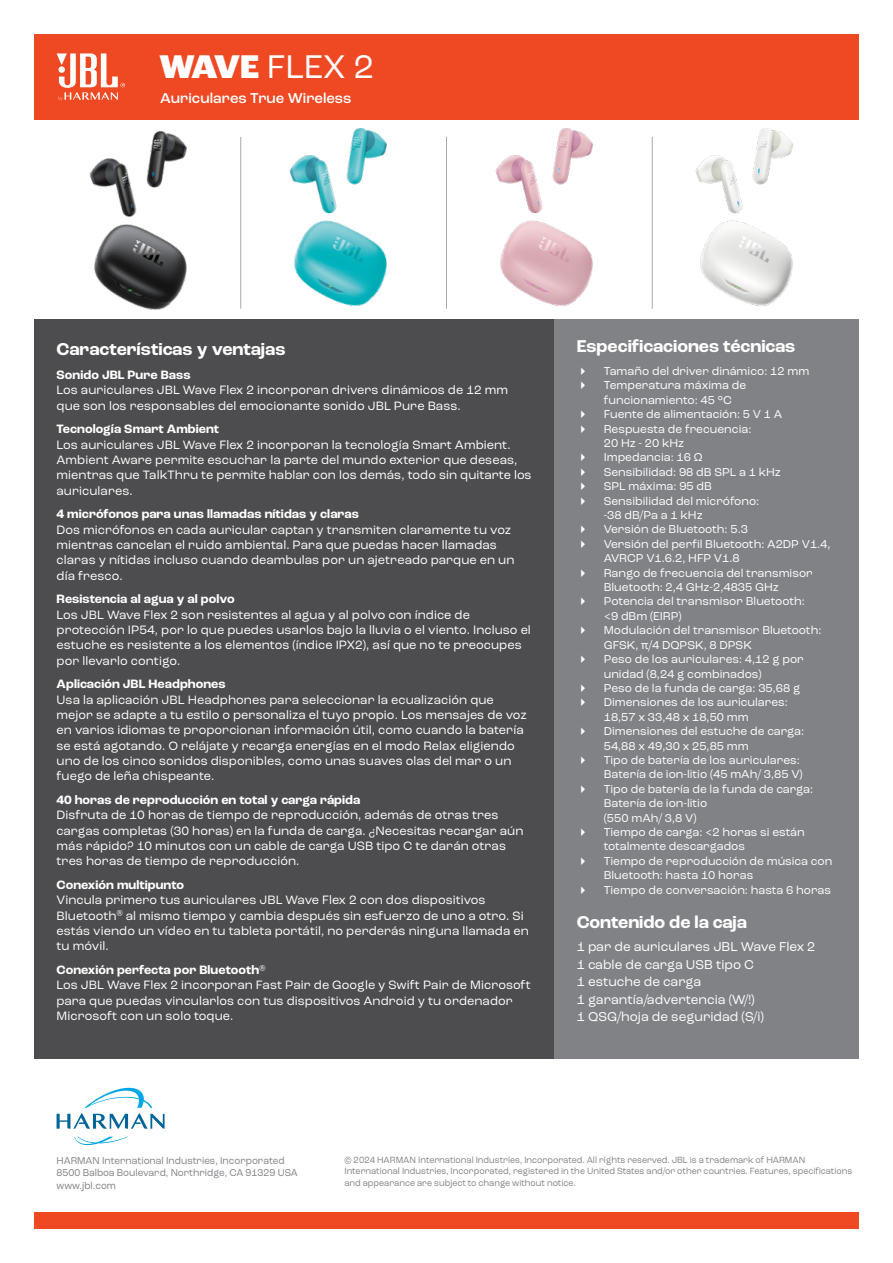
<style>
.page{position:relative;width:893px;height:1263px;background:#fff}
.page>*{position:absolute;margin:0;border:0;box-sizing:border-box;transform-origin:0 0}
.t1{font:34.5px "Roc Grotesk";color:#fff}
.t2{font:700 18px "Roc Grotesk";color:#fff}
.t3{font:500 15px "Roc Grotesk";color:#fff}
.t4{font:13.5px/17.4px "Roc Grotesk";color:#fff}
.t5{font:12.75px/15.3px "Roc Grotesk";letter-spacing:.005em;color:#fff}
.t6{font:700 12.75px "Roc Grotesk";letter-spacing:.005em;color:#fff}
.t7{font:12px/14.4px "Roc Grotesk";color:#fff}
.t8{font:10.5px/12.6px "Roc Grotesk";color:#808285;scale:.94 1}
.t9{font:9.45px/11.4px "Roc Grotesk";color:#808285;scale:.94 1}
.s1{font-weight:800}
.s2{font-weight:700}
</style>
<div class="page">
<img style="left:75px;top:119px;width:137px;height:191px">
<img style="left:275px;top:119px;width:137px;height:187px">
<img style="left:481px;top:119px;width:137px;height:187px">
<img style="left:681px;top:119px;width:137px;height:187px">
<div style="left:34px;top:1213px;width:825px;height:16px;background:#ef4923"></div>
<div style="left:34px;top:319px;width:520px;height:740px;background:#4d4d4f"></div>
<div style="left:554px;top:319px;width:305px;height:740px;background:#808285"></div>
<svg style="left:74px;top:1137px;width:54px;height:8px"></svg>
<svg style="left:57px;top:1087px;width:108px;height:42px"></svg>
<div style="left:34px;top:34px;width:825px;height:85px;background:#ef4923"></div>
<svg style="left:57px;top:53px;width:68px;height:48px"></svg>
<hr style="left:240px;top:137px;width:1px;height:172px;background:#a7a9ac">
<hr style="left:446px;top:137px;width:1px;height:172px;background:#a7a9ac">
<hr style="left:652px;top:137px;width:1px;height:172px;background:#a7a9ac">
<h1 class="t1" style="left:159px;top:46px;width:216px"><span class="s1">WAVE</span> FLEX 2</h1>
<p class="t3" style="left:160px;top:89px;width:193px">Auriculares True Wireless</p>
<h2 class="t2" style="left:57px;top:338px;width:230px">Características y ventajas</h2>
<p class="t6" style="left:57px;top:367px;width:136px">Sonido JBL Pure Bass</p>
<p class="t5" style="left:57px;top:382px;width:453px">Los auriculares JBL Wave Flex 2 incorporan drivers dinámicos de 12 mm que son los responsables del emocionante sonido JBL Pure Bass.</p>
<p class="t6" style="left:57px;top:421px;width:164px">Tecnología Smart Ambient</p>
<p class="t5" style="left:57px;top:437px;width:477px">Los auriculares JBL Wave Flex 2 incorporan la tecnología Smart Ambient.<br>Ambient Aware permite escuchar la parte del mundo exterior que deseas, mientras que TalkThru te permite hablar con los demás, todo sin quitarte los auriculares.</p>
<p class="t6" style="left:57px;top:506px;width:304px">4 micrófonos para unas llamadas nítidas y claras</p>
<p class="t5" style="left:57px;top:522px;width:459px">Dos micrófonos en cada auricular captan y transmiten claramente tu voz mientras cancelan el ruido ambiental. Para que puedas hacer llamadas claras y nítidas incluso cuando deambulas por un ajetreado parque en un día fresco.</p>
<p class="t6" style="left:57px;top:591px;width:180px">Resistencia al agua y al polvo</p>
<p class="t5" style="left:57px;top:607px;width:476px">Los JBL Wave Flex 2 son resistentes al agua y al polvo con índice de protección IP54, por lo que puedes usarlos bajo la lluvia o el viento. Incluso el estuche es resistente a los elementos (índice IPX2), así que no te preocupes por llevarlo contigo.</p>
<p class="t6" style="left:57px;top:676px;width:171px">Aplicación JBL Headphones</p>
<p class="t5" style="left:57px;top:692px;width:472px">Usa la aplicación JBL Headphones para seleccionar la ecualización que mejor se adapte a tu estilo o personaliza el tuyo propio. Los mensajes de voz en varios idiomas te proporcionan información útil, como cuando la batería se está agotando. O relájate y recarga energías en el modo Relax eligiendo uno de los cinco sonidos disponibles, como unas suaves olas del mar o un fuego de leña chispeante.</p>
<p class="t6" style="left:57px;top:792px;width:305px">40 horas de reproducción en total y carga rápida</p>
<p class="t5" style="left:57px;top:807px;width:468px">Disfruta de 10 horas de tiempo de reproducción, además de otras tres cargas completas (30 horas) en la funda de carga. ¿Necesitas recargar aún más rápido? 10 minutos con un cable de carga USB tipo C te darán otras tres horas de tiempo de reproducción.</p>
<p class="t6" style="left:57px;top:877px;width:129px">Conexión multipunto</p>
<p class="t5" style="left:57px;top:892px;width:474px">Vincula primero tus auriculares JBL Wave Flex 2 con dos dispositivos Bluetooth<sup>®</sup> al mismo tiempo y cambia después sin esfuerzo de uno a otro. Si estás viendo un vídeo en tu tableta portátil, no perderás ninguna llamada en tu móvil.</p>
<p class="t5" style="left:57px;top:962px;width:476px"><span class="s2">Conexión perfecta por Bluetooth</span><sup>®<br></sup>Los JBL Wave Flex 2 incorporan Fast Pair de Google y Swift Pair de Microsoft para que puedas vincularlos con tus dispositivos Android y tu ordenador Microsoft con un solo toque.</p>
<h2 class="t2" style="left:577px;top:335px;width:220px">Especificaciones técnicas</h2>
<p class="t7" style="left:604px;top:364px;width:230px">Tamaño del driver dinámico: 12 mm<br>Temperatura máxima de funcionamiento: 45 °C<br>Fuente de alimentación: 5 V 1 A<br>Respuesta de frecuencia:<br>20 Hz - 20 kHz<br>Impedancia: 16 Ω<br>Sensibilidad: 98 dB SPL a 1 kHz<br>SPL máxima: 95 dB<br>Sensibilidad del micrófono:<br>-38 dB/Pa a 1 kHz<br>Versión de Bluetooth: 5.3<br>Versión del perfil Bluetooth: A2DP V1.4,<br>AVRCP V1.6.2, HFP V1.8<br>Rango de frecuencia del transmisor<br>Bluetooth: 2,4 GHz-2,4835 GHz<br>Potencia del transmisor Bluetooth:<br>&lt;9 dBm (EIRP)<br>Modulación del transmisor Bluetooth:<br>GFSK, π/4 DQPSK, 8 DPSK<br>Peso de los auriculares: 4,12 g por unidad (8,24 g combinados)<br>Peso de la funda de carga: 35,68 g<br>Dimensiones de los auriculares:<br>18,57 x 33,48 x 18,50 mm<br>Dimensiones del estuche de carga:<br>54,88 x 49,30 x 25,85 mm<br>Tipo de batería de los auriculares:<br>Batería de ion-litio (45 mAh/ 3,85 V)<br>Tipo de batería de la funda de carga:<br>Batería de ion-litio<br>(550 mAh/ 3,8 V)<br>Tiempo de carga: &lt;2 horas si están totalmente descargados<br>Tiempo de reproducción de música con<br>Bluetooth: hasta 10 horas<br>Tiempo de conversación: hasta 6 horas</p>
<h2 class="t2" style="left:577px;top:911px;width:172px">Contenido de la caja</h2>
<p class="t4" style="left:577px;top:938px;width:240px">1 par de auriculares JBL Wave Flex 2<br>1 cable de carga USB tipo C<br>1 estuche de carga<br>1 garantía/advertencia (W/!)<br>1 QSG/hoja de seguridad (S/i)</p>
<p class="t8" style="left:57px;top:1154px;width:258px">HARMAN International Industries, Incorporated<br>8500 Balboa Boulevard, Northridge, CA 91329 USA www.jbl.com</p>
<p class="t9" style="left:344px;top:1154px;width:542px">© 2024 HARMAN International Industries, Incorporated. All rights reserved. JBL is a trademark of HARMAN<br>International Industries, Incorporated, registered in the United States and/or other countries. Features, specifications and appearance are subject to change without notice.</p>
</div>
